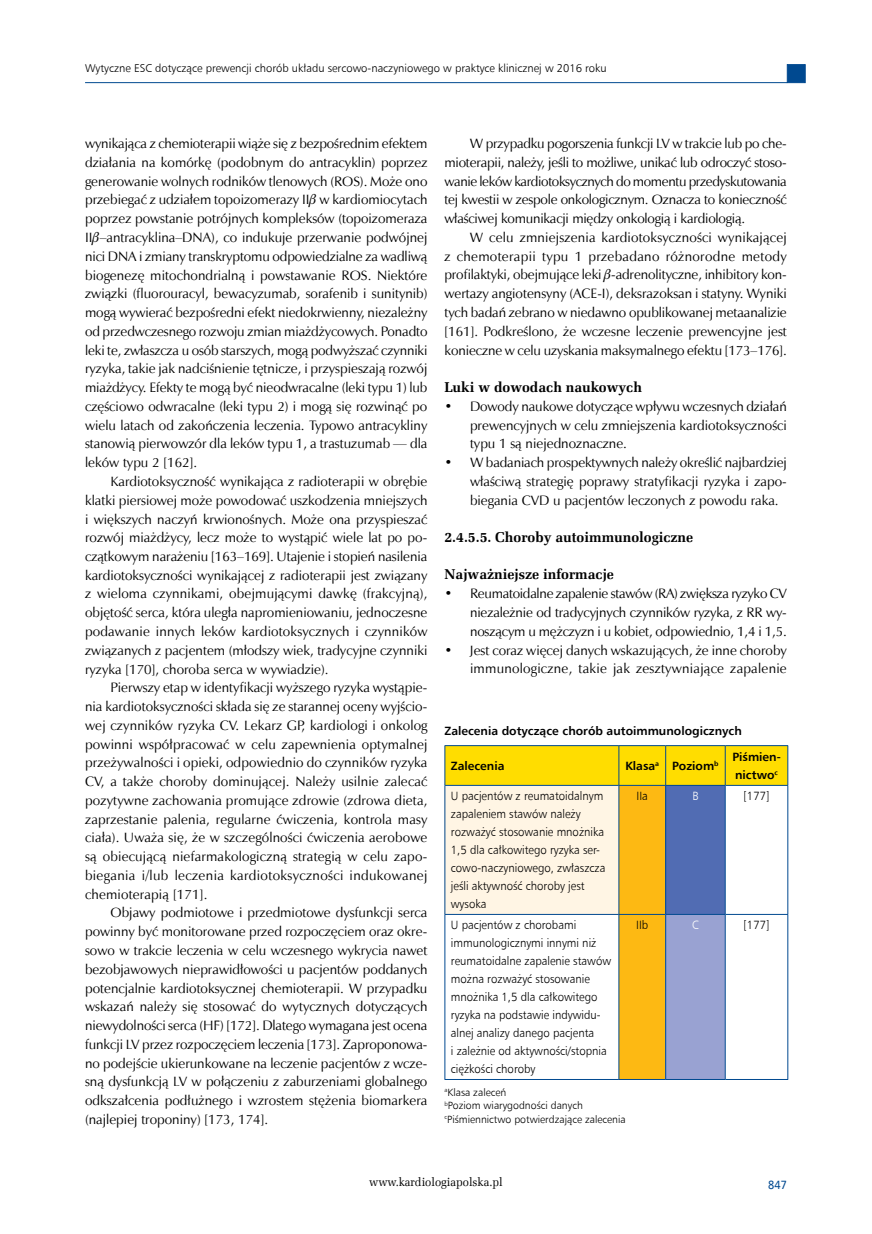
<style>
.page{position:relative;width:872px;height:1234px;background:#fff}
.page>*{position:absolute;margin:0;border:0;box-sizing:border-box;transform-origin:0 0}
.t1{font:700 14.25px "Zapf Ellipt EU";color:#000}
.t2{font:13.65px/18.8px "Zapf Humnst EU";color:#000;text-align:justify}
.t3{font:12px/18px "Humnst 777 Lt EU";color:#000;scale:.95 1}
.t4{font:700 12px/18.8px "Humnst 777 EU";color:#000}
.t5{font:12px "Zapf Ellipt EU";color:#000;scale:.95 1}
.t6{font:12px "Humnst 777 EU";color:#004990;scale:.9 1}
.t7{font:12px "Humnst 777 Lt EU";color:#fff;scale:.95 1}
.t8{font:11.25px "Humnst 777 Lt EU";color:#000}
.t9{font:10.5px/13.5px "Humnst 777 Lt EU";color:#000}
</style>
<div class="page">
<hr style="left:85px;top:82px;width:702px;height:1px;background:#004990">
<div style="left:787px;top:64px;width:18px;height:19px;background:#004990;border:1px solid #004990"></div>
<svg style="left:445px;top:746px;width:342px;height:332px"></svg>
<div style="left:665px;top:785px;width:60px;height:129px;background:#516cb3"></div>
<div style="left:665px;top:914px;width:60px;height:165px;background:#99a2d2"></div>
<hr style="left:618px;top:745px;width:1px;height:39px;background:#004990">
<hr style="left:665px;top:745px;width:1px;height:39px;background:#004990">
<hr style="left:725px;top:745px;width:1px;height:39px;background:#004990">
<hr style="left:665px;top:785px;width:1px;height:128px;background:#004990">
<hr style="left:725px;top:785px;width:1px;height:128px;background:#004990">
<hr style="left:619px;top:913px;width:46px;height:1px;background:#004990">
<hr style="left:618px;top:914px;width:1px;height:164px;background:#004990">
<hr style="left:665px;top:913px;width:60px;height:1px;background:#004990">
<hr style="left:665px;top:914px;width:1px;height:164px;background:#004990">
<hr style="left:725px;top:913px;width:63px;height:1px;background:#004990">
<hr style="left:725px;top:914px;width:1px;height:164px;background:#004990">
<hr style="left:787px;top:785px;width:1px;height:128px;background:#004990">
<hr style="left:444px;top:914px;width:1px;height:164px;background:#004990">
<hr style="left:787px;top:914px;width:1px;height:164px;background:#004990">
<hr style="left:444px;top:1078px;width:175px;height:1px;background:#004990">
<hr style="left:619px;top:1078px;width:46px;height:1px;background:#004990">
<hr style="left:665px;top:1078px;width:60px;height:1px;background:#004990">
<hr style="left:725px;top:1078px;width:63px;height:1px;background:#004990">
<hr style="left:444px;top:745px;width:175px;height:1px;background:#004990">
<hr style="left:444px;top:745px;width:1px;height:39px;background:#004990">
<hr style="left:619px;top:745px;width:46px;height:1px;background:#004990">
<hr style="left:665px;top:745px;width:60px;height:1px;background:#004990">
<hr style="left:725px;top:745px;width:63px;height:1px;background:#004990">
<hr style="left:787px;top:745px;width:1px;height:39px;background:#004990">
<hr style="left:619px;top:784px;width:46px;height:1px;background:#004990">
<hr style="left:665px;top:784px;width:60px;height:1px;background:#004990">
<hr style="left:725px;top:784px;width:63px;height:1px;background:#004990">
<hr style="left:444px;top:784px;width:175px;height:1px;background:#004990">
<hr style="left:444px;top:785px;width:1px;height:128px;background:#004990">
<hr style="left:618px;top:785px;width:1px;height:128px;background:#004990">
<hr style="left:444px;top:913px;width:175px;height:1px;background:#004990">
<p class="t8" style="left:85px;top:61px;width:523px">Wytyczne ESC dotyczące prewencji chorób układu sercowo-naczyniowego w praktyce klinicznej w 2016 roku</p>
<p class="t2" style="left:85px;top:134px;width:344px">wynikająca z chemioterapii wiąże się z bezpośrednim efektem działania na komórkę (podobnym do antracyklin) poprzez generowanie wolnych rodników tlenowych (ROS). Może ono przebiegać z udziałem topoizomerazy II w kardiomiocytach poprzez powstanie potrójnych kompleksów (topoizomeraza II –antracyklina–DNA), co indukuje przerwanie podwójnej nici DNA i zmiany transkryptomu odpowiedzialne za wadliwą biogenezę mitochondrialną i powstawanie ROS. Niektóre związki (fluorouracyl, bewacyzumab, sorafenib i sunitynib) mogą wywierać bezpośredni efekt niedokrwienny, niezależny od przedwczesnego rozwoju zmian miażdżycowych. Ponadto leki te, zwłaszcza u osób starszych, mogą podwyższać czynniki ryzyka, takie jak nadciśnienie tętnicze, i przyspieszają rozwój miażdżycy. Efekty te mogą być nieodwracalne (leki typu 1) lub częściowo odwracalne (leki typu 2) i mogą się rozwinąć po wielu latach od zakończenia leczenia. Typowo antracykliny stanowią pierwowzór dla leków typu 1, a trastuzumab — dla leków typu 2 [162].</p>
<p class="t2" style="left:85px;top:472px;width:344px;text-indent:25px">Kardiotoksyczność wynikająca z radioterapii w obrębie klatki piersiowej może powodować uszkodzenia mniejszych i większych naczyń krwionośnych. Może ona przyspieszać rozwój miażdżycy, lecz może to wystąpić wiele lat po po&shy;czątkowym narażeniu [163–169]. Utajenie i stopień nasilenia kardiotoksyczności wynikającej z radioterapii jest związany z wieloma czynnikami, obejmującymi dawkę (frakcyjną), objętość serca, która uległa napromieniowaniu, jednoczesne podawanie innych leków kardiotoksycznych i czynników związanych z pacjentem (młodszy wiek, tradycyjne czynniki ryzyka [170], choroba serca w wywiadzie).</p>
<p class="t2" style="left:85px;top:678px;width:344px;text-indent:26px">Pierwszy etap w identyfikacji wyższego ryzyka wystąpie&shy;nia kardiotoksyczności składa się ze starannej oceny wyjścio&shy;wej czynników ryzyka CV. Lekarz GP, kardiologi i onkolog powinni współpracować w celu zapewnienia optymalnej przeżywalności i opieki, odpowiednio do czynników ryzyka CV, a także choroby dominującej. Należy usilnie zalecać pozytywne zachowania promujące zdrowie (zdrowa dieta, zaprzestanie palenia, regularne ćwiczenia, kontrola masy ciała). Uważa się, że w szczególności ćwiczenia aerobowe są obiecującą niefarmakologiczną strategią w celu zapo&shy;biegania i/lub leczenia kardiotoksyczności indukowanej chemioterapią [171].</p>
<p class="t2" style="left:85px;top:903px;width:344px;text-indent:26px">Objawy podmiotowe i przedmiotowe dysfunkcji serca powinny być monitorowane przed rozpoczęciem oraz okre&shy;sowo w trakcie leczenia w celu wczesnego wykrycia nawet bezobjawowych nieprawidłowości u pacjentów poddanych potencjalnie kardiotoksycznej chemioterapii. W przypadku wskazań należy się stosować do wytycznych dotyczących niewydolności serca (HF) [172]. Dlatego wymagana jest ocena funkcji LV przez rozpoczęciem leczenia [173]. Zaproponowa&shy;no podejście ukierunkowane na leczenie pacjentów z wcze&shy;sną dysfunkcją LV w połączeniu z zaburzeniami globalnego odkszałcenia podłużnego i wzrostem stężenia biomarkera (najlepiej troponiny) [173, 174].</p>
<p class="t2" style="left:444px;top:134px;width:344px;text-indent:26px">W przypadku pogorszenia funkcji LV w trakcie lub po che&shy;mioterapii, należy, jeśli to możliwe, unikać lub odroczyć stoso&shy;wanie leków kardiotoksycznych do momentu przedyskutowania tej kwestii w zespole onkologicznym. Oznacza to konieczność właściwej komunikacji między onkologią i kardiologią.</p>
<p class="t2" style="left:444px;top:228px;width:344px;text-indent:25px">W celu zmniejszenia kardiotoksyczności wynikającej z chemoterapii typu 1 przebadano różnorodne metody profilaktyki, obejmujące leki -adrenolityczne, inhibitory kon&shy;wertazy angiotensyny (ACE-I), deksrazoksan i statyny. Wyniki tych badań zebrano w niedawno opublikowanej metaanalizie [161]. Podkreślono, że wczesne leczenie prewencyjne jest konieczne w celu uzyskania maksymalnego efektu [173–176].</p>
<p class="t1" style="left:444px;top:378px;width:199px">Luki w dowodach naukowych</p>
<p class="t2" style="left:470px;top:396px;width:318px;text-indent:-26px">• Dowody naukowe dotyczące wpływu wczesnych działań prewencyjnych w celu zmniejszenia kardiotoksyczności typu 1 są niejednoznaczne.</p>
<p class="t2" style="left:470px;top:453px;width:318px;text-indent:-25px">• W badaniach prospektywnych należy określić najbardziej właściwą strategię poprawy stratyfikacji ryzyka i zapo&shy;biegania CVD u pacjentów leczonych z powodu raka.</p>
<p class="t1" style="left:444px;top:528px;width:250px">2.4.5.5. Choroby autoimmunologiczne</p>
<p class="t1" style="left:444px;top:565px;width:171px">Najważniejsze informacje</p>
<p class="t2" style="left:470px;top:584px;width:318px;text-indent:-26px">• Reumatoidalne zapalenie stawów (RA) zwiększa ryzyko CV niezależnie od tradycyjnych czynników ryzyka, z RR wy&shy;noszącym u mężczyzn i u kobiet, odpowiednio, 1,4 i 1,5.</p>
<p class="t2" style="left:444px;top:640px;width:344px;text-align:right">• Jest coraz więcej danych wskazujących, że inne choroby immunologiczne, takie jak zesztywniające zapalenie</p>
<p class="t4" style="left:444px;top:721px;width:299px">Zalecenia dotyczące chorób autoimmunologicznych</p>
<p class="t4" style="left:451px;top:756px;width:55px">Zalecenia</p>
<p class="t4" style="left:625px;top:756px;width:95px">Klasa<sup>a</sup> Poziom<sup>b</sup></p>
<p class="t4" style="left:732px;top:746px;width:50px">Piśmien&shy;nictwo<sup>c</sup></p>
<p class="t3" style="left:451px;top:786px;width:164px">U pacjentów z reumatoidalnym zapaleniem stawów należy rozważyć stosowanie mnożnika<br>1,5 dla całkowitego ryzyka ser&shy;cowo-naczyniowego, zwłaszcza jeśli aktywność choroby jest wysoka</p>
<p class="t3" style="left:636px;top:786px;width:13px">IIa</p>
<p class="t7" style="left:692px;top:788px;width:8px">B</p>
<p class="t3" style="left:743px;top:786px;width:29px">[177]</p>
<p class="t3" style="left:451px;top:915px;width:170px">U pacjentów z chorobami immunologicznymi innymi niż reumatoidalne zapalenie stawów można rozważyć stosowanie mnożnika 1,5 dla całkowitego ryzyka na podstawie indywidu&shy;alnej analizy danego pacjenta<br>i zależnie od aktywności/stopnia ciężkości choroby</p>
<p class="t3" style="left:636px;top:915px;width:14px">IIb</p>
<p class="t7" style="left:692px;top:917px;width:8px">C</p>
<p class="t3" style="left:743px;top:915px;width:29px">[177]</p>
<p class="t9" style="left:444px;top:1085px;width:183px"><sup>a</sup>Klasa zaleceń<br><sup>b</sup>Poziom wiarygodności danych <sup>c</sup>Piśmiennictwo potwierdzające zalecenia</p>
<p class="t5" style="left:369px;top:1173px;width:142px">www.kardiologiapolska.pl</p>
<p class="t6" style="left:768px;top:1176px;width:22px">847</p>
</div>
